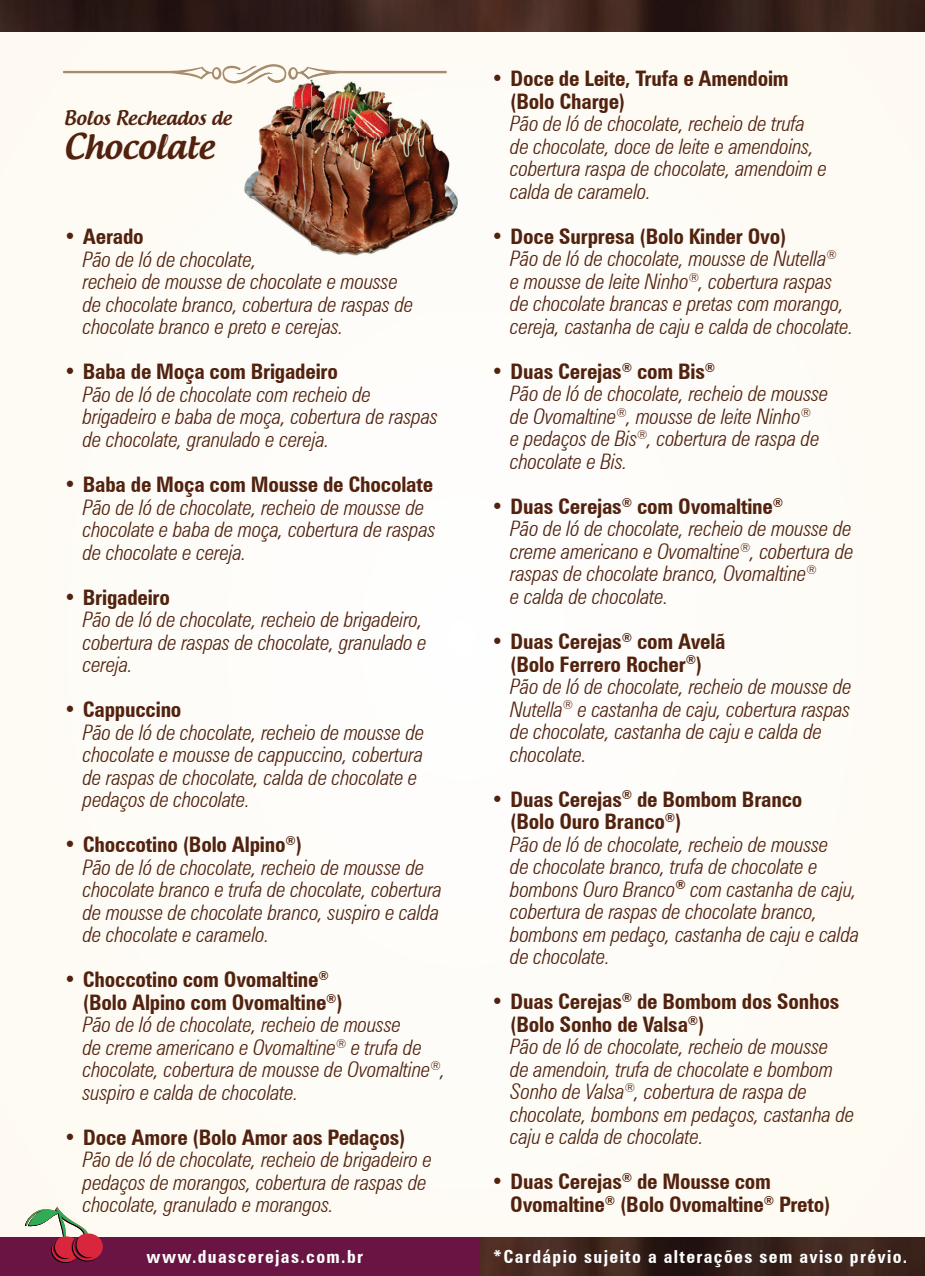
<style>
.page{position:relative;width:925px;height:1276px;background:#fff}
.page>*{position:absolute;margin:0;border:0;box-sizing:border-box;transform-origin:0 0}
.t1{font:500 33.75px "Androgyne";color:#52220e}
.t2{font:italic 300 condensed 21.38px/22.5px "Zurich BT";letter-spacing:-.01em;color:#52220e}
.t3{font:700 condensed 21.38px/22.5px "Zurich BT";letter-spacing:-.01em;color:#52220e}
.t4{font:500 19.12px "Androgyne";color:#52220e}
.t5{font:700 condensed 18px "Zurich BT";letter-spacing:.075em;color:#fff}
.s1{font-weight:700;font-style:normal}
</style>
<div class="page">
<img style="left:478px;top:1237px;width:447px;height:39px">
<img style="left:0;top:0;width:925px;height:32px">
<div style="left:0;top:1237px;width:478px;height:39px;background:#691442"></div>
<svg style="left:25px;top:1202px;width:79px;height:61px"></svg>
<img style="left:234px;top:71px;width:233px;height:188px">
<svg style="left:63px;top:64px;width:384px;height:21px"></svg>
<img style="left:234px;top:71px;width:52px;height:12px">
<p class="t4" style="left:64px;top:106px;width:169px">Bolos Recheados de</p>
<h1 class="t1" style="left:64px;top:125px;width:152px">Chocolate</h1>
<p class="t3" style="left:64px;top:225px;width:82px">• Aerado</p>
<p class="t2" style="left:83px;top:248px;width:332px">Pão de ló de chocolate,<br>recheio de mousse de chocolate e mousse de chocolate branco, cobertura de raspas de chocolate branco e preto e cerejas.</p>
<p class="t3" style="left:64px;top:360px;width:276px">• Baba de Moça com Brigadeiro</p>
<p class="t2" style="left:83px;top:383px;width:357px">Pão de ló de chocolate com recheio de brigadeiro e baba de moça, cobertura de raspas de chocolate, granulado e cereja.</p>
<p class="t3" style="left:64px;top:473px;width:371px">• Baba de Moça com Mousse de Chocolate</p>
<p class="t2" style="left:83px;top:495px;width:354px">Pão de ló de chocolate, recheio de mousse de chocolate e baba de moça, cobertura de raspas de chocolate e cereja.</p>
<p class="t3" style="left:64px;top:585px;width:108px">• Brigadeiro</p>
<p class="t2" style="left:83px;top:608px;width:345px">Pão de ló de chocolate, recheio de brigadeiro, cobertura de raspas de chocolate, granulado e cereja.</p>
<p class="t3" style="left:64px;top:698px;width:119px">• Cappuccino</p>
<p class="t2" style="left:83px;top:720px;width:343px">Pão de ló de chocolate, recheio de mousse de chocolate e mousse de cappuccino, cobertura de raspas de chocolate, calda de chocolate e pedaços de chocolate.</p>
<p class="t2" style="left:83px;top:833px;width:361px;text-indent:-19px"><span class="s1">• Choccotino (Bolo Alpino</span><sup>®</sup><span class="s1">)<br></span>Pão de ló de chocolate, recheio de mousse de chocolate branco e trufa de chocolate, cobertura de mousse de chocolate branco, suspiro e calda de chocolate e caramelo.</p>
<p class="t2" style="left:83px;top:968px;width:364px;text-indent:-19px"><span class="s1">• Choccotino com Ovomaltine</span><sup>®<br></sup><span class="s1">(Bolo Alpino com Ovomaltine</span><sup>®</sup><span class="s1">)<br></span>Pão de ló de chocolate, recheio de mousse<br>de creme americano e Ovomaltine<sup>®</sup> e trufa de chocolate, cobertura de mousse de Ovomaltine<sup>®</sup>, suspiro e calda de chocolate.</p>
<p class="t3" style="left:64px;top:1125px;width:343px">• Doce Amore (Bolo Amor aos Pedaços)</p>
<p class="t2" style="left:83px;top:1148px;width:351px">Pão de ló de chocolate, recheio de brigadeiro e pedaços de morangos, cobertura de raspas de chocolate, granulado e morangos.</p>
<p class="t3" style="left:510px;top:67px;width:280px;text-indent:-19px">• Doce de Leite, Trufa e Amendoim (Bolo Charge)</p>
<p class="t2" style="left:510px;top:112px;width:318px">Pão de ló de chocolate, recheio de trufa de chocolate, doce de leite e amendoins, cobertura raspa de chocolate, amendoim e calda de caramelo.</p>
<p class="t2" style="left:510px;top:225px;width:345px;text-indent:-19px"><span class="s1">• Doce Surpresa (Bolo Kinder Ovo)<br></span>Pão de ló de chocolate, mousse de Nutella<sup>®<br></sup>e mousse de leite Ninho<sup>®</sup>, cobertura raspas de chocolate brancas e pretas com morango, cereja, castanha de caju e calda de chocolate.</p>
<p class="t2" style="left:510px;top:360px;width:320px;text-indent:-19px"><span class="s1">• Duas Cerejas</span><sup>®</sup> <span class="s1">com Bis</span><sup>®<br></sup>Pão de ló de chocolate, recheio de mousse de Ovomaltine<sup>®</sup>, mousse de leite Ninho<sup>®<br></sup>e pedaços de Bis<sup>®</sup>, cobertura de raspa de chocolate e Bis.</p>
<p class="t2" style="left:510px;top:495px;width:345px;text-indent:-19px"><span class="s1">• Duas Cerejas</span><sup>®</sup> <span class="s1">com Ovomaltine</span><sup>®<br></sup>Pão de ló de chocolate, recheio de mousse de creme americano e Ovomaltine<sup>®</sup>, cobertura de raspas de chocolate branco, Ovomaltine<sup>®<br></sup>e calda de chocolate.</p>
<p class="t2" style="left:510px;top:630px;width:343px;text-indent:-19px"><span class="s1">• Duas Cerejas</span><sup>®</sup> <span class="s1">com Avelã<br>(Bolo Ferrero Rocher</span><sup>®</sup><span class="s1">)<br></span>Pão de ló de chocolate, recheio de mousse de<br>Nutella<sup>®</sup> e castanha de caju, cobertura raspas de chocolate, castanha de caju e calda de chocolate.</p>
<p class="t2" style="left:510px;top:787px;width:351px;text-indent:-19px"><span class="s1">• Duas Cerejas</span><sup>®</sup> <span class="s1">de Bombom Branco<br>(Bolo Ouro Branco</span><sup>®</sup><span class="s1">)<br></span>Pão de ló de chocolate, recheio de mousse<br>de chocolate branco, trufa de chocolate e bombons Ouro Branco<sup>®</sup> com castanha de caju, cobertura de raspas de chocolate branco, bombons em pedaço, castanha de caju e calda de chocolate.</p>
<p class="t2" style="left:510px;top:990px;width:346px;text-indent:-19px"><span class="s1">• Duas Cerejas</span><sup>®</sup> <span class="s1">de Bombom dos Sonhos (Bolo Sonho de Valsa</span><sup>®</sup><span class="s1">)<br></span>Pão de ló de chocolate, recheio de mousse<br>de amendoin, trufa de chocolate e bombom Sonho de Valsa<sup>®</sup>, cobertura de raspa de chocolate, bombons em pedaços, castanha de caju e calda de chocolate.</p>
<p class="t3" style="left:510px;top:1170px;width:322px;text-indent:-19px">• Duas Cerejas<sup>®</sup> de Mousse com<br>Ovomaltine<sup>®</sup> (Bolo Ovomaltine<sup>®</sup> Preto)</p>
<p class="t5" style="left:147px;top:1246px;width:218px">www.duascerejas.com.br</p>
<p class="t5" style="left:493px;top:1245px;width:415px">*Cardápio sujeito a alterações sem aviso prévio.</p>
</div>
